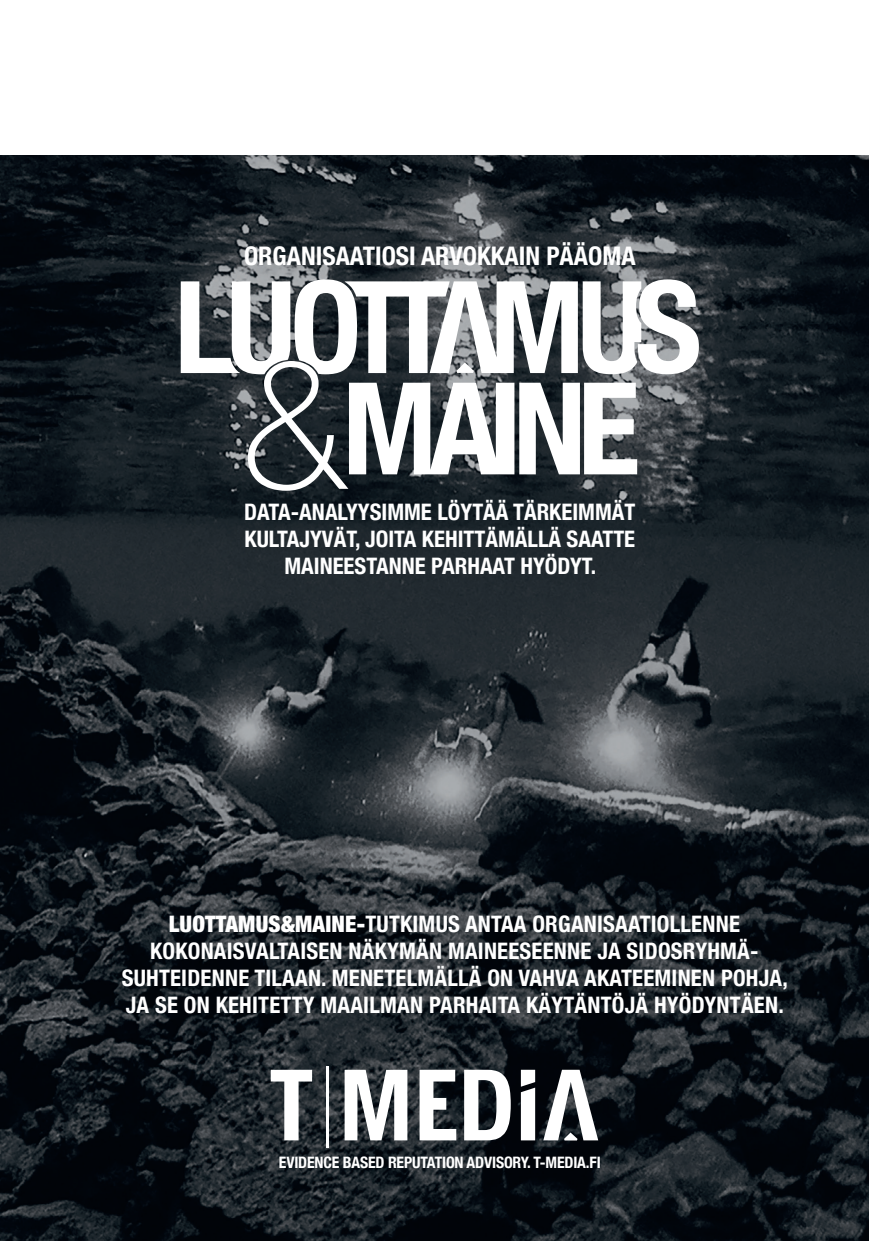
<style>
.page{position:relative;width:869px;height:1241px;background:#fff}
.page>*{position:absolute;margin:0;border:0;box-sizing:border-box;transform-origin:0 0}
.t1{font:700 condensed 25.55px "Helvetica Neue";color:#fff}
.t2{font:700 condensed 22.75px/27.3px "Helvetica Neue";letter-spacing:.01em;color:#fff;text-align:center}
.t3{font:700 condensed 15.75px "Helvetica Neue";letter-spacing:-.01em;color:#fff}
.s1{font-weight:900}
</style>
<div class="page">
<img style="left:0;top:155px;width:868px;height:1085px">
<svg style="left:270px;top:1069px;width:42px;height:71px"></svg>
<hr style="left:326px;top:1065px;width:3px;height:81px;background:#fff">
<svg style="left:344px;top:1069px;width:63px;height:71px"></svg>
<svg style="left:419px;top:1069px;width:37px;height:71px"></svg>
<svg style="left:464px;top:1069px;width:46px;height:71px"></svg>
<svg style="left:520px;top:1069px;width:15px;height:71px"></svg>
<svg style="left:543px;top:1069px;width:55px;height:71px"></svg>
<svg style="left:181px;top:279px;width:517px;height:211px"></svg>
<svg style="left:0;top:155px;width:6px;height:2px"></svg>
<p class="t1" style="left:244px;top:235px;width:393px">ORGANISAATIOSI ARVOKKAIN PÄÄOMA</p>
<p class="t2" style="left:244px;top:496px;width:392px">DATA-ANALYYSIMME LÖYTÄÄ TÄRKEIMMÄT<br>KULTAJYVÄT, JOITA KEHITTÄMÄLLÄ SAATTE<br>MAINEESTANNE PARHAAT HYÖDYT.</p>
<p class="t2" style="left:122px;top:908px;width:667px"><span class="s1">LUOTTAMUS&amp;MAINE-</span>TUTKIMUS ANTAA ORGANISAATIOLLENNE KOKONAISVALTAISEN NÄKYMÄN MAINEESEENNE JA SIDOSRYHMÄ-SUHTEIDENNE TILAAN. MENETELMÄLLÄ ON VAHVA AKATEEMINEN POHJA, JA SE ON KEHITETTY MAAILMAN PARHAITA KÄYTÄNTÖJÄ HYÖDYNTÄEN.</p>
<p class="t3" style="left:279px;top:1148px;width:323px">EVIDENCE BASED REPUTATION ADVISORY. T-MEDIA.FI</p>
</div>
